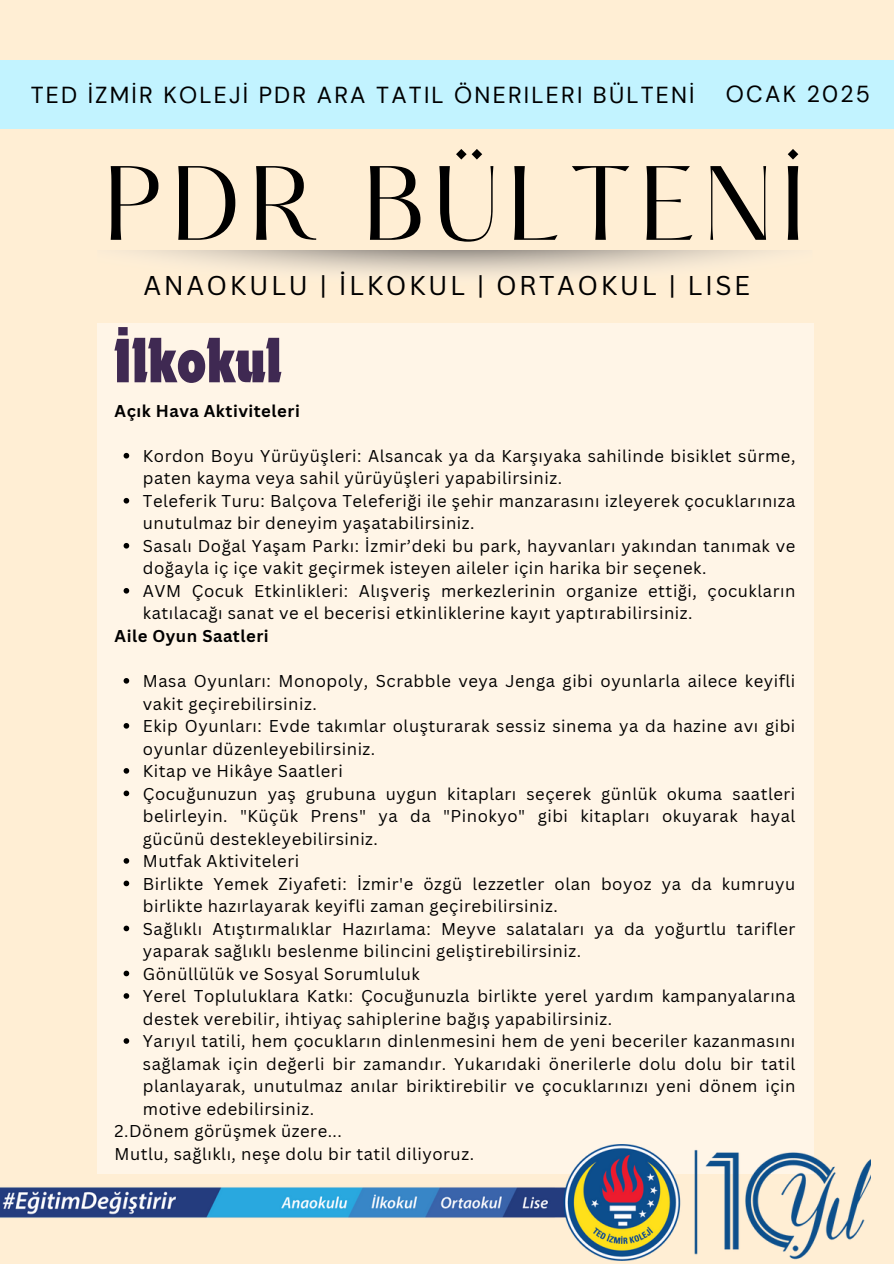
<style>
.page{position:relative;width:894px;height:1264px;background:#fff}
.page>*{position:absolute;margin:0;border:0;box-sizing:border-box;transform-origin:0 0}
.t1{font:92.1px "Hatton";letter-spacing:.095em;color:#000}
.t2{font:700 condensed 65.1px "Dynamo Com";color:#3f2952}
.t3{font:26.4px "Canva Sans";letter-spacing:.095em;color:#000}
.t4{font:23.1px "DM Sans";letter-spacing:.095em;color:#000}
.t5{font:16.65px/22.5px "Canva Sans";letter-spacing:.03em;color:#000}
.t6{font:700 16.65px "Canva Sans";letter-spacing:.03em;color:#000}
</style>
<div class="page">
<div style="left:0;top:0;width:893px;height:1263px;background:#ffeed4"></div>
<div style="left:0;top:60px;width:893px;height:69px;background:#c2f3ff"></div>
<div style="left:97px;top:323px;width:716px;height:850px;background:#fff5e7"></div>
<img style="left:0;top:1144px;width:870px;height:116px">
<svg style="left:123px;top:453px;width:6px;height:5px"></svg>
<svg style="left:123px;top:498px;width:6px;height:5px"></svg>
<svg style="left:123px;top:543px;width:6px;height:5px"></svg>
<svg style="left:123px;top:588px;width:6px;height:5px"></svg>
<svg style="left:123px;top:678px;width:6px;height:5px"></svg>
<svg style="left:123px;top:723px;width:6px;height:5px"></svg>
<svg style="left:123px;top:768px;width:6px;height:5px"></svg>
<svg style="left:123px;top:790px;width:6px;height:6px"></svg>
<svg style="left:123px;top:858px;width:6px;height:5px"></svg>
<svg style="left:123px;top:880px;width:6px;height:6px"></svg>
<svg style="left:123px;top:925px;width:6px;height:6px"></svg>
<svg style="left:123px;top:970px;width:6px;height:6px"></svg>
<svg style="left:123px;top:993px;width:6px;height:5px"></svg>
<svg style="left:123px;top:1038px;width:6px;height:5px"></svg>
<p class="t4" style="left:31px;top:80px;width:665px">TED İZMİR KOLEJİ PDR ARA TATIL ÖNERILERI BÜLTENİ</p>
<p class="t4" style="left:725px;top:79px;width:145px">OCAK 2025</p>
<h4 class="t1" style="left:104px;top:161px;width:701px">PDR BÜLTENİ</h4>
<p class="t3" style="left:143px;top:267px;width:608px">ANAOKULU | İLKOKUL | ORTAOKUL | LISE</p>
<p class="t2" style="left:114px;top:322px;width:169px">İlkokul</p>
<h4 class="t6" style="left:114px;top:399px;width:187px">Açık Hava Aktiviteleri</h4>
<h1 class="t5" style="left:143px;top:444px;width:653px">Kordon Boyu Yürüyüşleri: Alsancak ya da Karşıyaka sahilinde bisiklet sürme, paten kayma veya sahil yürüyüşleri yapabilirsiniz.</h1>
<p class="t5" style="left:143px;top:489px;width:653px">Teleferik Turu: Balçova Teleferiği ile şehir manzarasını izleyerek çocuklarınıza unutulmaz bir deneyim yaşatabilirsiniz.</p>
<h3 class="t5" style="left:143px;top:534px;width:653px">Sasalı Doğal Yaşam Parkı: İzmir’deki bu park, hayvanları yakından tanımak ve doğayla iç içe vakit geçirmek isteyen aileler için harika bir seçenek.</h3>
<h2 class="t5" style="left:143px;top:579px;width:653px">AVM Çocuk Etkinlikleri: Alışveriş merkezlerinin organize ettiği, çocukların katılacağı sanat ve el becerisi etkinliklerine kayıt yaptırabilirsiniz.</h2>
<h5 class="t6" style="left:114px;top:624px;width:156px">Aile Oyun Saatleri</h5>
<p class="t5" style="left:143px;top:669px;width:653px">Masa Oyunları: Monopoly, Scrabble veya Jenga gibi oyunlarla ailece keyifli vakit geçirebilirsiniz.</p>
<p class="t5" style="left:143px;top:714px;width:653px">Ekip Oyunları: Evde takımlar oluşturarak sessiz sinema ya da hazine avı gibi oyunlar düzenleyebilirsiniz.</p>
<p class="t5" style="left:143px;top:759px;width:201px">Kitap ve Hikâye Saatleri</p>
<p class="t5" style="left:143px;top:781px;width:653px;text-align:justify">Çocuğunuzun yaş grubuna uygun kitapları seçerek günlük okuma saatleri belirleyin. "Küçük Prens" ya da "Pinokyo" gibi kitapları okuyarak hayal gücünü destekleyebilirsiniz.</p>
<h5 class="t5" style="left:143px;top:849px;width:158px">Mutfak Aktiviteleri</h5>
<p class="t5" style="left:143px;top:871px;width:653px">Birlikte Yemek Ziyafeti: İzmir'e özgü lezzetler olan boyoz ya da kumruyu birlikte hazırlayarak keyifli zaman geçirebilirsiniz.</p>
<p class="t5" style="left:143px;top:916px;width:653px">Sağlıklı Atıştırmalıklar Hazırlama: Meyve salataları ya da yoğurtlu tarifler yaparak sağlıklı beslenme bilincini geliştirebilirsiniz.</p>
<p class="t5" style="left:143px;top:961px;width:278px">Gönüllülük ve Sosyal Sorumluluk</p>
<p class="t5" style="left:143px;top:984px;width:653px">Yerel Topluluklara Katkı: Çocuğunuzla birlikte yerel yardım kampanyalarına destek verebilir, ihtiyaç sahiplerine bağış yapabilirsiniz.</p>
<p class="t5" style="left:143px;top:1029px;width:653px;text-align:justify">Yarıyıl tatili, hem çocukların dinlenmesini hem de yeni beceriler kazanmasını sağlamak için değerli bir zamandır. Yukarıdaki önerilerle dolu dolu bir tatil planlayarak, unutulmaz anılar biriktirebilir ve çocuklarınızı yeni dönem için motive edebilirsiniz.</p>
<p class="t5" style="left:114px;top:1119px;width:229px">2.Dönem görüşmek üzere...</p>
<p class="t5" style="left:114px;top:1141px;width:361px">Mutlu, sağlıklı, neşe dolu bir tatil diliyoruz.</p>
</div>
